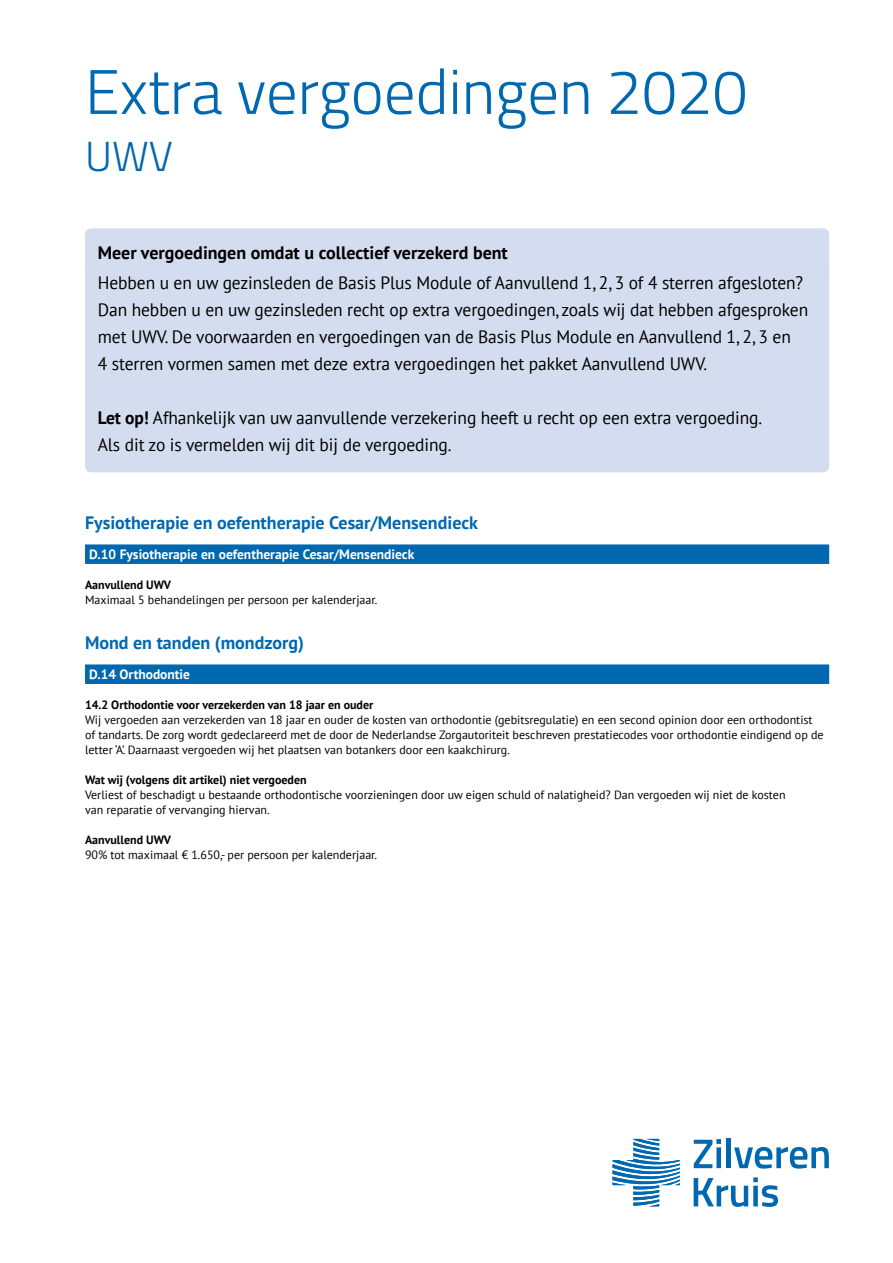
<style>
.page{position:relative;width:893px;height:1263px;background:#fff}
.page>*{position:absolute;margin:0;border:0;box-sizing:border-box;transform-origin:0 0}
.t1{font:300 63px "Titillium Web";color:#0068b0}
.t2{font:300 42px "Titillium Web";color:#0068b0}
.t3{font:18px/27px "PT Sans";letter-spacing:-.005em;color:#000}
.t4{font:700 18px "PT Sans";color:#0068b0}
.t5{font:700 18px "PT Sans";color:#000}
.t6{font:700 13.5px "PT Sans";color:#fff}
.t7{font:12px/15px "PT Sans";color:#000}
.t8{font:700 12px "PT Sans";color:#000}
.s1{font-weight:700}
</style>
<div class="page">
<div style="left:85px;top:228px;width:744px;height:52px;background:#d4ddef;border-radius:6px"></div>
<div style="left:85px;top:258px;width:744px;height:214px;background:#d4ddef;border-radius:6px"></div>
<div style="left:85px;top:544px;width:744px;height:20px;background:#0068b0"></div>
<div style="left:85px;top:664px;width:744px;height:20px;background:#0068b0"></div>
<svg style="left:694px;top:1139px;width:27px;height:29px"></svg>
<div style="left:726px;top:1139px;width:5px;height:29px;background:#0068b0"></div>
<svg style="left:734px;top:1147px;width:95px;height:21px"></svg>
<svg style="left:694px;top:1177px;width:84px;height:29px"></svg>
<svg style="left:612px;top:1139px;width:68px;height:67px"></svg>
<h1 class="t1" style="left:85px;top:46px;width:664px">Extra vergoedingen 2020</h1>
<h2 class="t2" style="left:85px;top:126px;width:89px">UWV</h2>
<h3 class="t5" style="left:98px;top:240px;width:412px">Meer vergoedingen omdat u collectief verzekerd bent</h3>
<p class="t3" style="left:98px;top:269px;width:712px">Hebben u en uw gezinsleden de Basis Plus Module of Aanvullend 1, 2, 3 of 4 sterren afgesloten?<br>Dan hebben u en uw gezinsleden recht op extra vergoedingen, zoals wij dat hebben afgesproken met UWV. De voorwaarden en vergoedingen van de Basis Plus Module en Aanvullend 1, 2, 3 en<br>4 sterren vormen samen met deze extra vergoedingen het pakket Aanvullend UWV.</p>
<h3 class="t3" style="left:98px;top:404px;width:666px"><span class="s1">Let op!</span> Afhankelijk van uw aanvullende verzekering heeft u recht op een extra vergoeding.<br>Als dit zo is vermelden wij dit bij de vergoeding.</h3>
<h3 class="t4" style="left:85px;top:510px;width:394px">Fysiotherapie en oefentherapie Cesar/Mensendieck</h3>
<p class="t6" style="left:89px;top:545px;width:327px">D.10 Fysiotherapie en oefentherapie Cesar/Mensendieck</p>
<p class="t8" style="left:85px;top:577px;width:87px">Aanvullend UWV</p>
<p class="t7" style="left:85px;top:592px;width:294px">Maximaal 5 behandelingen per persoon per kalenderjaar.</p>
<h3 class="t4" style="left:85px;top:630px;width:221px">Mond en tanden (mondzorg)</h3>
<p class="t6" style="left:89px;top:665px;width:102px">D.14 Orthodontie</p>
<p class="t8" style="left:85px;top:697px;width:290px">14.2 Orthodontie voor verzekerden van 18 jaar en ouder</p>
<p class="t7" style="left:85px;top:712px;width:740px">Wij vergoeden aan verzekerden van 18 jaar en ouder de kosten van orthodontie (gebitsregulatie) en een second opinion door een orthodontist of tandarts. De zorg wordt gedeclareerd met de door de Nederlandse Zorgautoriteit beschreven prestatiecodes voor orthodontie eindigend op de letter ‘A’. Daarnaast vergoeden wij het plaatsen van botankers door een kaakchirurg.</p>
<p class="t8" style="left:85px;top:772px;width:223px">Wat wij (volgens dit artikel) niet vergoeden</p>
<p class="t7" style="left:85px;top:787px;width:702px">Verliest of beschadigt u bestaande orthodontische voorzieningen door uw eigen schuld of nalatigheid? Dan vergoeden wij niet de kosten van reparatie of vervanging hiervan.</p>
<p class="t8" style="left:85px;top:832px;width:87px">Aanvullend UWV</p>
<p class="t7" style="left:85px;top:847px;width:294px">90% tot maximaal € 1.650,- per persoon per kalenderjaar.</p>
</div>
